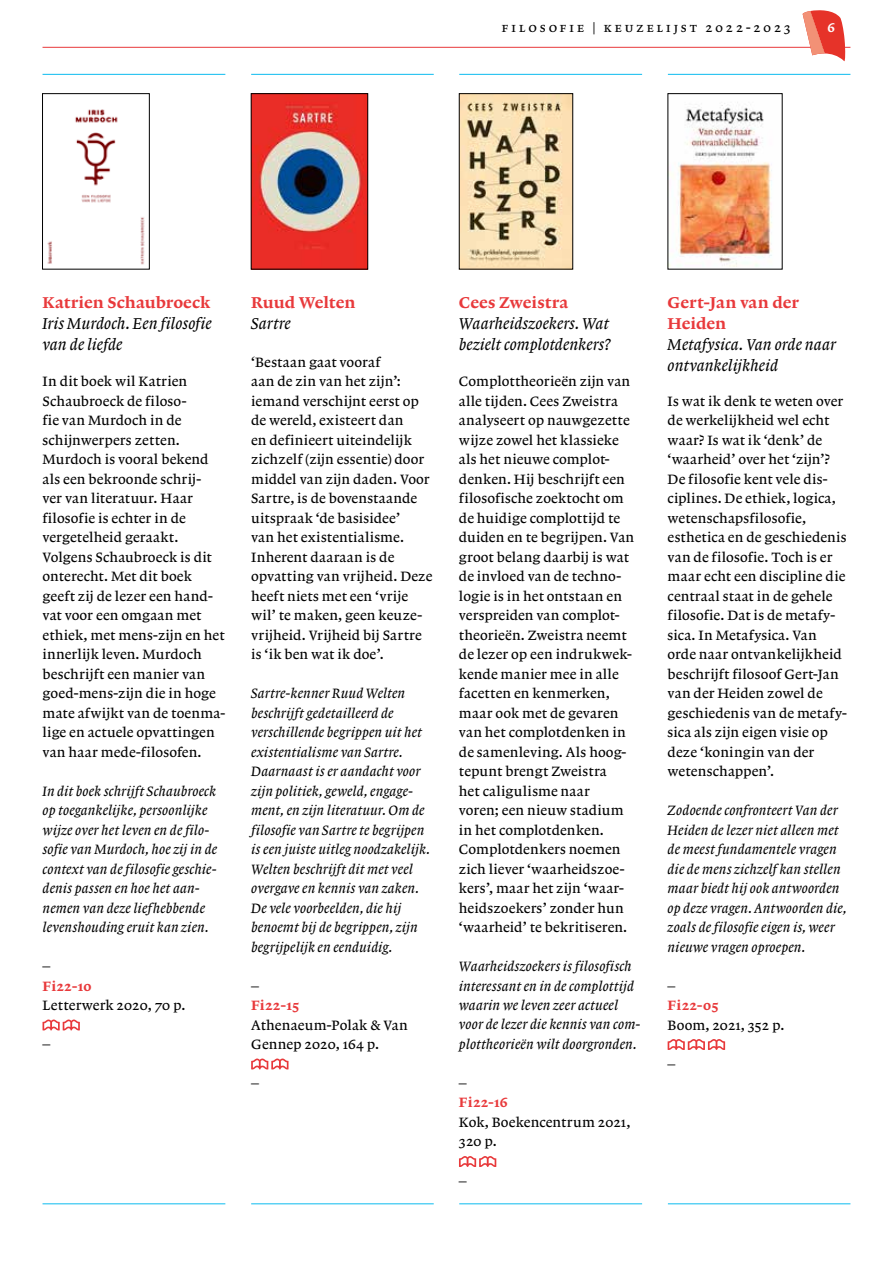
<style>
.page{position:relative;width:893px;height:1263px;background:#fff}
.page>*{position:absolute;margin:0;border:0;box-sizing:border-box;transform-origin:0 0}
.t1{font:16.5px/21px "Lexicon No 1 A Italic Txt";letter-spacing:.005em;color:#000}
.t2{font:16.5px/21px "Lexicon No 1 D Roman Txt";letter-spacing:.01em;color:#e8393b}
.t3{font:14.25px/19.5px "Lexicon No 1 A Roman Txt";letter-spacing:.01em;color:#000}
.t4{font:14.25px/19.5px "Lexicon No 1 A Italic Txt";letter-spacing:.01em;color:#000}
.t5{font:14.25px "Lexicon No 1 D Roman Txt";letter-spacing:.015em;color:#e8393b}
.t6{font:13.5px "Lexicon No 1 A Roman SC";letter-spacing:.21em;color:#000}
.t7{font:13.5px "Lexicon No 1 D Roman Txt";color:#fff}
</style>
<div class="page">
<hr style="left:43px;top:47px;width:807px;height:1px;background:#e8393b">
<svg style="left:803px;top:10px;width:42px;height:51px"></svg>
<hr style="left:43px;top:1203px;width:182px;height:1px;background:#0bbbef">
<hr style="left:251px;top:1203px;width:183px;height:1px;background:#0bbbef">
<hr style="left:459px;top:1203px;width:183px;height:1px;background:#0bbbef">
<hr style="left:668px;top:1203px;width:182px;height:1px;background:#0bbbef">
<hr style="left:43px;top:74px;width:182px;height:1px;background:#0bbbef">
<hr style="left:251px;top:74px;width:183px;height:1px;background:#0bbbef">
<hr style="left:459px;top:74px;width:183px;height:1px;background:#0bbbef">
<hr style="left:668px;top:74px;width:182px;height:1px;background:#0bbbef">
<img style="left:670px;top:102px;width:102px;height:165px">
<img style="left:461px;top:95px;width:110px;height:172px">
<img style="left:47px;top:109px;width:98px;height:156px">
<div style="left:42px;top:93px;width:108px;height:176px;border:1px solid #000"></div>
<img style="left:253px;top:95px;width:113px;height:172px">
<svg style="left:668px;top:1039px;width:57px;height:11px"></svg>
<svg style="left:459px;top:1156px;width:37px;height:11px"></svg>
<svg style="left:251px;top:1058px;width:37px;height:11px"></svg>
<svg style="left:43px;top:1019px;width:37px;height:11px"></svg>
<p class="t6" style="left:502px;top:20px;width:291px">filosofie | keuzelijst 2022-2023</p>
<p class="t7" style="left:827px;top:20px;width:9px">6</p>
<p class="t2" style="left:43px;top:292px;width:169px">Katrien Schaubroeck</p>
<p class="t1" style="left:43px;top:313px;width:171px">Iris Murdoch. Een filosofie van de liefde</p>
<p class="t3" style="left:43px;top:372px;width:184px">In dit boek wil Katrien<br>Schaubroeck de filoso-<br>fie van Murdoch in de schijnwerpers zetten.<br>Murdoch is vooral bekend als een bekroonde schrij-<br>ver van literatuur. Haar filosofie is echter in de vergetelheid geraakt.<br>Volgens Schaubroeck is dit onterecht. Met dit boek geeft zij de lezer een hand&shy;vat voor een omgaan met ethiek, met mens-zijn en het innerlijk leven. Murdoch beschrijft een manier van goed-mens-zijn die in hoge mate afwijkt van de toenma&shy;lige en actuele opvattingen van haar mede-filosofen.</p>
<p class="t4" style="left:43px;top:781px;width:176px">In dit boek schrijft Schaubroeck op toegankelijke, persoonlijke wijze over het leven en de filo&shy;sofie van Murdoch, hoe zij in de context van de filosofie geschie&shy;denis passen en hoe het aan&shy;nemen van deze liefhebbende levenshouding eruit kan zien.</p>
<p class="t3" style="left:43px;top:956px;width:9px">–</p>
<p class="t5" style="left:43px;top:978px;width:50px">Fi22-10</p>
<p class="t3" style="left:43px;top:995px;width:144px">Letterwerk 2020, 70 p.</p>
<p class="t3" style="left:43px;top:1035px;width:9px">–</p>
<p class="t2" style="left:251px;top:292px;width:106px">Ruud Welten</p>
<p class="t1" style="left:251px;top:313px;width:41px">Sartre</p>
<p class="t3" style="left:251px;top:352px;width:183px">‘Bestaan gaat vooraf<br>aan de zin van het zijn’: iemand verschijnt eerst op de wereld, existeert dan<br>en definieert uiteindelijk zichzelf (zijn essentie) door middel van zijn daden. Voor<br>Sartre, is de bovenstaande uitspraak ‘de basisidee’<br>van het existentialisme.<br>Inherent daaraan is de opvatting van vrijheid. Deze heeft niets met een ‘vrije wil’ te maken, geen keuze&shy;vrijheid. Vrijheid bij Sartre is ‘ik ben wat ik doe’.</p>
<p class="t4" style="left:251px;top:683px;width:180px">Sartre-kenner Ruud Welten beschrijft gedetailleerd de verschillende begrippen uit het existentialisme van Sartre.<br>Daarnaast is er aandacht voor zijn politiek, geweld, engage&shy;ment, en zijn literatuur. Om de filosofie van Sartre te begrijpen is een juiste uitleg noodzakelijk.<br>Welten beschrijft dit met veel overgave en kennis van zaken.<br>De vele voorbeelden, die hij benoemt bij de begrippen, zijn begrijpelijk en eenduidig.</p>
<p class="t3" style="left:251px;top:976px;width:9px">–</p>
<p class="t5" style="left:251px;top:997px;width:50px">Fi22-15</p>
<p class="t3" style="left:251px;top:1015px;width:158px">Athenaeum-Polak &amp; Van<br>Gennep 2020, 164 p.</p>
<p class="t3" style="left:251px;top:1074px;width:9px">–</p>
<p class="t2" style="left:459px;top:292px;width:111px">Cees Zweistra</p>
<p class="t1" style="left:459px;top:313px;width:153px">Waarheidszoekers. Wat bezielt complotdenkers?</p>
<p class="t3" style="left:459px;top:372px;width:177px">Complottheorieën zijn van alle tijden. Cees Zweistra analyseert op nauwgezette wijze zowel het klassieke als het nieuwe complot&shy;denken. Hij beschrijft een filosofische zoektocht om de huidige complottijd te duiden en te begrijpen. Van groot belang daarbij is wat de invloed van de techno&shy;logie is in het ontstaan en verspreiden van complot&shy;theorieën. Zweistra neemt de lezer op een indrukwek&shy;kende manier mee in alle facetten en kenmerken, maar ook met de gevaren van het complotdenken in de samenleving. Als hoog&shy;tepunt brengt Zweistra<br>het caligulisme naar<br>voren; een nieuw stadium in het complotdenken.<br>Complotdenkers noemen zich liever ‘waarheidszoe&shy;kers’, maar het zijn ‘waar&shy;heidszoekers’ zonder hun ‘waarheid’ te bekritiseren.</p>
<p class="t4" style="left:459px;top:956px;width:183px">Waarheidszoekers is filosofisch interessant en in de complottijd waarin we leven zeer actueel voor de lezer die kennis van com&shy;plottheorieën wilt doorgronden.</p>
<p class="t3" style="left:459px;top:1073px;width:9px">–</p>
<p class="t5" style="left:459px;top:1095px;width:50px">Fi22-16</p>
<p class="t3" style="left:459px;top:1112px;width:173px">Kok, Boekencentrum 2021,<br>320 p.</p>
<p class="t3" style="left:459px;top:1171px;width:9px">–</p>
<p class="t2" style="left:668px;top:292px;width:133px">Gert-Jan van der<br>Heiden</p>
<p class="t1" style="left:668px;top:334px;width:170px">Metafysica. Van orde naar ontvankelijkheid</p>
<p class="t3" style="left:668px;top:391px;width:181px">Is wat ik denk te weten over de werkelijkheid wel echt waar? Is wat ik ‘denk’ de ‘waarheid’ over het ‘zijn’?<br>De filosofie kent vele dis&shy;ciplines. De ethiek, logica, wetenschapsfilosofie, esthetica en de geschiedenis van de filosofie. Toch is er maar echt een discipline die centraal staat in de gehele filosofie. Dat is de metafy&shy;sica. In Metafysica. Van orde naar ontvankelijkheid beschrijft filosoof Gert-Jan van der Heiden zowel de geschiedenis van de metafy&shy;sica als zijn eigen visie op deze ‘koningin van der wetenschappen’.</p>
<p class="t4" style="left:668px;top:800px;width:181px">Zodoende confronteert Van der<br>Heiden de lezer niet alleen met de meest fundamentele vragen die de mens zichzelf kan stellen maar biedt hij ook antwoorden op deze vragen. Antwoorden die, zoals de filosofie eigen is, weer nieuwe vragen oproepen.</p>
<p class="t3" style="left:668px;top:976px;width:9px">–</p>
<p class="t5" style="left:668px;top:997px;width:53px">Fi22-05</p>
<p class="t3" style="left:668px;top:1015px;width:118px">Boom, 2021, 352 p.</p>
<p class="t3" style="left:668px;top:1054px;width:9px">–</p>
</div>
